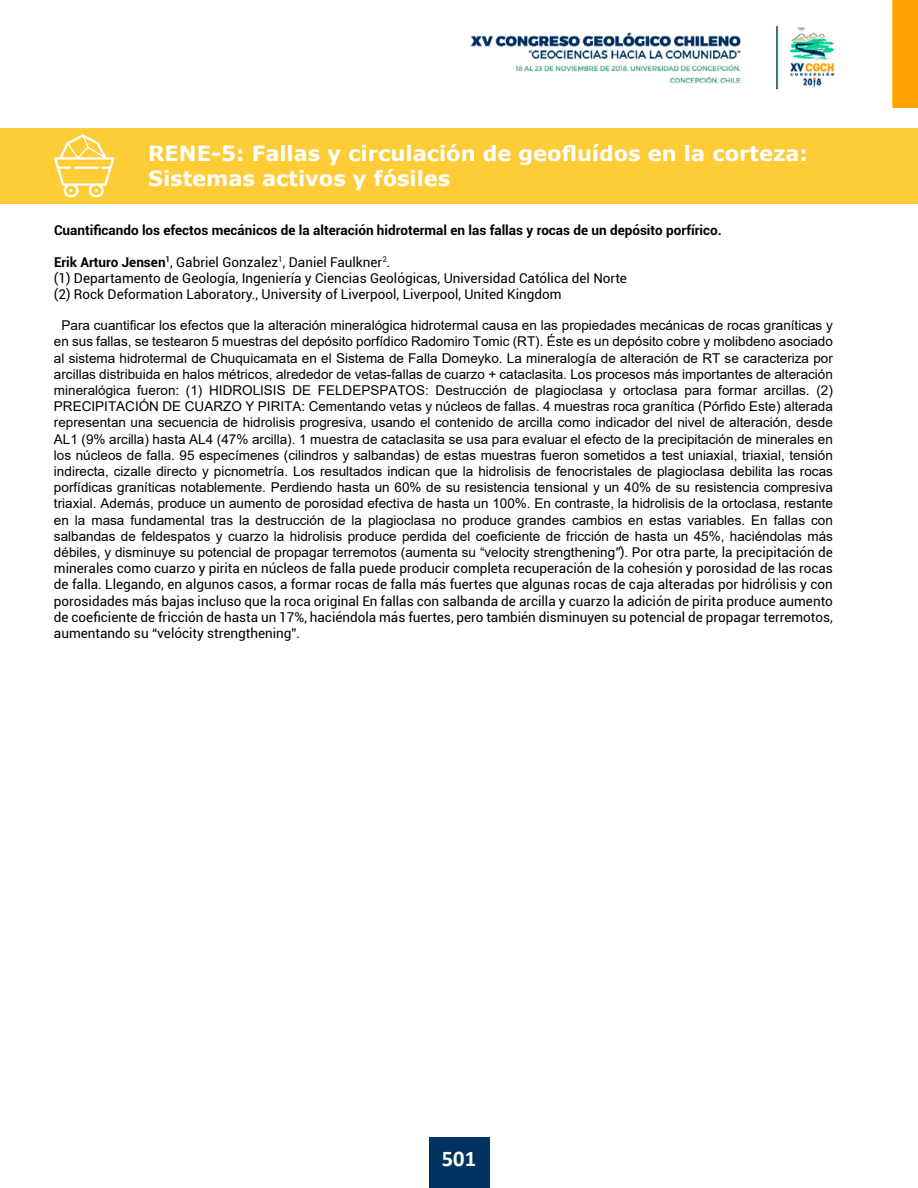
<style>
.page{position:relative;width:918px;height:1188px;background:#fff}
.page>*{position:absolute;margin:0;border:0;box-sizing:border-box;transform-origin:0 0}
.t1{font:700 22.5px "Calibri";color:#fff}
.t2{font:700 21px/25.2px "Verdana";color:#fff}
.t3{font:13.5px/16.2px "Arial";color:#000;text-align:center}
.t4{font:13.5px/16.2px "Roboto";color:#000}
.t5{font:700 13.5px "Roboto";color:#000}
.s1{font-weight:700}
.s2{font-family:"Roboto";font-style:italic}
.s3{font-family:"Roboto"}
</style>
<div class="page">
<img style="left:470px;top:0;width:448px;height:108px">
<div style="left:429px;top:1138px;width:60px;height:50px;background:#00335f"></div>
<div style="left:0;top:128px;width:918px;height:75px;background:#fecc36"></div>
<svg style="left:54px;top:134px;width:60px;height:63px"></svg>
<h2 class="t2" style="left:148px;top:140px;width:661px">RENE-5: Fallas y circulación de geofluídos en la corteza:<br>Sistemas activos y fósiles</h2>
<p class="t5" style="left:54px;top:221px;width:669px">Cuantificando los efectos mecánicos de la alteración hidrotermal en las fallas y rocas de un depósito porfírico.</p>
<p class="t4" style="left:54px;top:253px;width:575px"><span class="s1">Erik Arturo Jensen</span><sup>1</sup>, Gabriel Gonzalez<sup>1</sup>, Daniel Faulkner<sup>2</sup>.<br>(1) Departamento de Geología, Ingeniería y Ciencias Geológicas, Universidad Católica del Norte (2) Rock Deformation Laboratory., University of Liverpool, Liverpool, United Kingdom</p>
<p class="t3" style="left:54px;top:317px;width:780px">Para cuantificar los efectos que la alteración mineralógica hidrotermal causa en las propiedades mecánicas de rocas graníticas y en sus fallas, se testearon 5 muestras del depósito porfídico Radomiro Tomic (RT). Éste es un depósito cobre y molibdeno asociado al sistema hidrotermal de Chuquicamata en el Sistema de Falla Domeyko. La mineralogía de alteración de RT se caracteriza por arcillas distribuida en halos métricos, alrededor de vetas-fallas de cuarzo + cataclasita. Los procesos más importantes de alteración mineralógica fueron: (1) HIDROLISIS DE FELDEPSPATOS: Destrucción de plagioclasa y ortoclasa para formar arcillas. (2)<br>PRECIPITACIÓN DE CUARZO Y PIRITA: Cementando vetas y núcleos de fallas. 4 muestras roca granítica (Pórfido Este) alterada representan una secuencia de hidrolisis progresiva, usando el contenido de arcilla como indicador del nivel de alteración, desde AL1 (9% arcilla) hasta AL4 (47% arcilla). 1 muestra de cataclasita se usa para evaluar el efecto de la precipitación de minerales en los núcleos de falla. 95 especímenes (cilindros y salbandas) de estas muestras fueron sometidos a test uniaxial, triaxial, tensión indirecta, cizalle directo y picnometría. Los resultados indican que la hidrolisis de fenocristales de plagioclasa debilita las rocas porfídicas graníticas notablemente. Perdiendo hasta un 60% de su resistencia tensional y un 40% de su resistencia compresiva triaxial. Además, produce un aumento de porosidad efectiva de hasta un 100%. En contraste, la hidrolisis de la ortoclasa, restante en la masa fundamental tras la destrucción de la plagioclasa no produce grandes cambios en estas variables. En fallas con salbandas de feldespatos y cuarzo la hidrolisis produce perdida del coeficiente de fricción de hasta un 45%, haciéndolas más débiles, y disminuye su potencial de propagar terremotos (aumenta su “velocity strengthening<span class="s2">”</span><span class="s3">). Por otra parte, la precipitación de</span></p>
<p class="t4" style="left:54px;top:560px;width:780px;text-align:justify">minerales como cuarzo y pirita en núcleos de falla puede producir completa recuperación de la cohesión y porosidad de las rocas de falla. Llegando, en algunos casos, a formar rocas de falla más fuertes que algunas rocas de caja alteradas por hidrólisis y con porosidades más bajas incluso que la roca original En fallas con salbanda de arcilla y cuarzo la adición de pirita produce aumento de coeficiente de fricción de hasta un 17%, haciéndola más fuertes, pero también disminuyen su potencial de propagar terremotos, aumentando su “velócity strengthening”.</p>
<h1 class="t1" style="left:442px;top:1143px;width:36px">501</h1>
</div>
